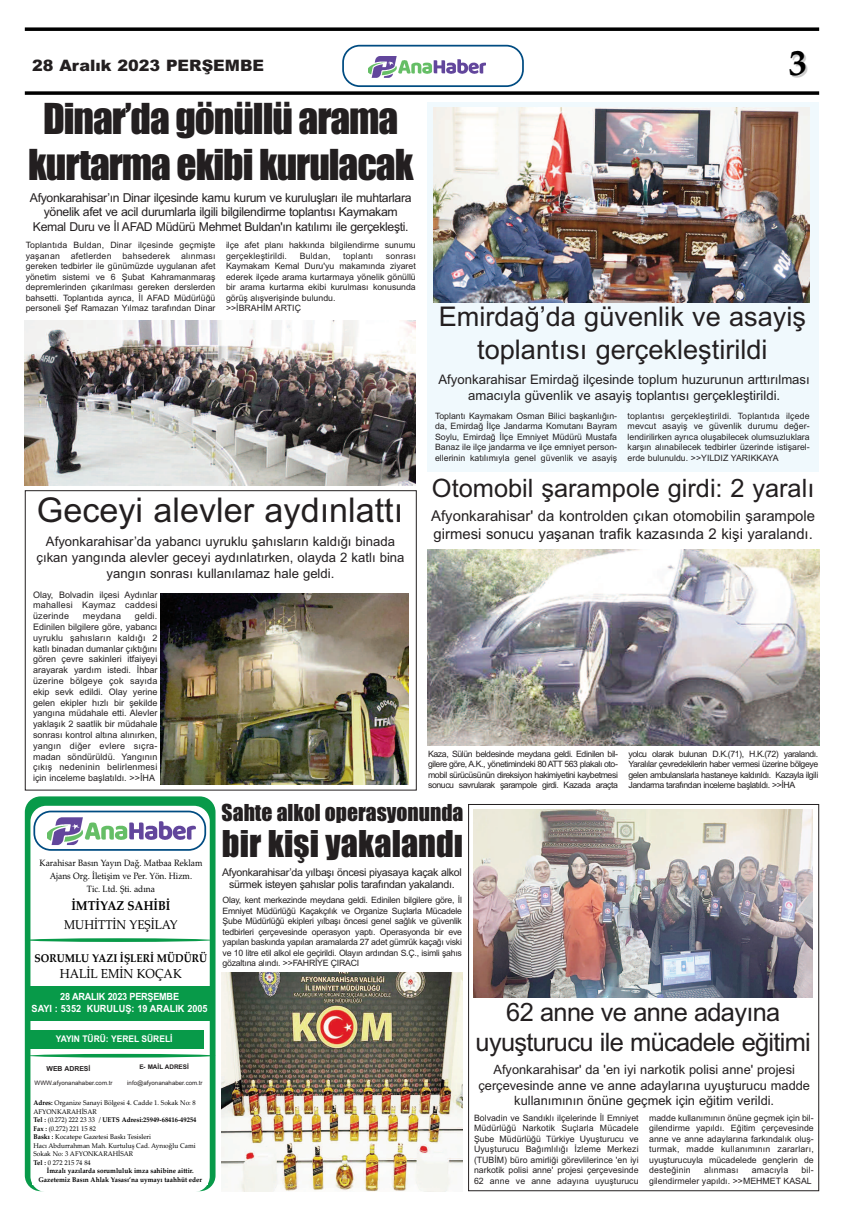
<style>
.page{position:relative;width:844px;height:1216px;background:#fff}
.page>*{position:absolute;margin:0;border:0;box-sizing:border-box;transform-origin:0 0}
.t1{font:39.38px/45.5px "Impact";letter-spacing:-.025em;color:#231f20;text-align:center}
.t2{font:700 36.57px "Palatino";color:#000}
.t3{font:34.12px "Arial";color:#231f20}
.t4{font:34.12px "Impact";color:#231f20}
.t5{font:27.12px/32.6px "Arial";color:#231f20;text-align:center}
.t6{font:25.38px/30.4px "Arial";letter-spacing:-.03em;color:#231f20;text-align:center}
.t7{font:25.38px "Arial";color:#231f20}
.t8{font:21.53px "Impact";color:#231f20}
.t9{font:900 15.75px "Arial";color:#231f20}
.t10{font:14.88px/17.8px "Arial";color:#231f20}
.t11{font:13.12px/15.8px "Arial";color:#231f20;text-align:center}
.t12{font:13.04px "Palatino Linotype";color:#000;scale:.92 1}
.t13{font:12.78px/15.4px "Arial";color:#231f20;text-align:center}
.t14{font:12.78px "Palatino Linotype";color:#000;scale:.92 1}
.t15{font:700 12.78px "Palatino Linotype";color:#000;scale:.92 1}
.t16{font:12.25px/14.7px "Arial";letter-spacing:-.03em;color:#231f20;text-align:center}
.t17{font:700 11.2px "Palatino Linotype";color:#000;scale:.92 1}
.t18{font:10.67px/12.8px "Arial";letter-spacing:-.03em;color:#231f20;text-align:center}
.t19{font:700 9.97px/11.9px "Arial";color:#fff;text-align:center;scale:.92 1}
.t20{font:700 9.19px "Arial";color:#fff;scale:.92 1}
.t21{font:9.1px/13px "Palatino Linotype";color:#000;text-align:center;scale:.92 1}
.t22{font:9.01px/10.8px "Arial";letter-spacing:.02em;color:#231f20;text-align:justify}
.t23{font:8.75px/10.5px "Arial";color:#231f20;text-align:justify}
.t24{font:8.75px "Arial";letter-spacing:.02em;color:#231f20}
.t25{font:700 6.91px "Arial";color:#231f20}
.t26{font:6.83px/8.6px "Palatino Linotype";color:#000;scale:.96 1}
.t27{font:700 6.83px/8.6px "Palatino Linotype";color:#000;text-align:center;scale:.96 1}
.t28{font:700 6.39px "Arial";color:#231f20}
.t29{font:6.12px "Arial";color:#231f20}
.s1{font-weight:700}
</style>
<div class="page">
<svg style="left:342px;top:45px;width:181px;height:42px"></svg>
<img style="left:369px;top:54px;width:116px;height:26px">
<svg style="left:25px;top:91px;width:794px;height:4px;background:#1f1f1f"></svg>
<svg style="left:25px;top:27px;width:794px;height:4px;background:#1f1f1f"></svg>
<div style="left:25px;top:796px;width:190px;height:395px;background:#089a49;border-radius:16px"></div>
<div style="left:30px;top:805px;width:180px;height:386px;background:#fff;border-radius:16px"></div>
<svg style="left:33px;top:810px;width:173px;height:40px"></svg>
<div style="left:28px;top:986px;width:183px;height:35px;background:#089a49"></div>
<div style="left:25px;top:1029px;width:178px;height:19px;background:#089a49"></div>
<svg style="left:29px;top:1053px;width:186px;height:4px"></svg>
<hr style="left:25px;top:938px;width:186px;height:3px;background:#089a49;border-radius:50%">
<img style="left:25px;top:320px;width:390px;height:165px">
<div style="left:25px;top:490px;width:391px;height:300px;border:1px solid #231f20"></div>
<img style="left:161px;top:593px;width:247px;height:191px">
<div style="left:427px;top:102px;width:392px;height:369px;background:#f0f9fd"></div>
<img style="left:433px;top:108px;width:376px;height:194px">
<img style="left:427px;top:549px;width:392px;height:196px">
<img style="left:221px;top:972px;width:241px;height:219px">
<div style="left:468px;top:804px;width:351px;height:387px;border:1px solid #231f20"></div>
<img style="left:473px;top:809px;width:339px;height:188px">
<h3 class="t9" style="left:32px;top:57px;width:233px">28 Aralık 2023 PERŞEMBE</h3>
<h2 class="t2" style="left:788px;top:41px;width:20px">3</h2>
<h1 class="t1" style="left:28px;top:98px;width:387px">Dinar’da gönüllü arama kurtarma ekibi kurulacak</h1>
<h3 class="t16" style="left:30px;top:190px;width:383px">Afyonkarahisar’ın Dinar ilçesinde kamu kurum ve kuruluşları ile muhtarlara yönelik afet ve acil durumlarla ilgili bilgilendirme toplantısı Kaymakam<br>Kemal Duru ve İl AFAD Müdürü Mehmet Buldan'ın katılımı ile gerçekleşti.</h3>
<p class="t23" style="left:26px;top:240px;width:191px">Toplantıda Buldan, Dinar ilçesinde geçmişte yaşanan</p>
<p class="t23" style="left:226px;top:240px;width:191px">ilçe afet planı hakkında bilgilendirme sunumu gerçekleştirildi.</p>
<p class="t24" style="left:71px;top:250px;width:42px">afetlerden</p>
<p class="t24" style="left:122px;top:250px;width:49px">bahsederek</p>
<p class="t23" style="left:26px;top:250px;width:191px;text-indent:155px">alınması gereken tedbirler ile günümüzde uygulanan afet yönetim sistemi ve 6 Şubat Kahramanmaraş depremlerinden çıkarılması gereken derslerden bahsetti. Toplantıda ayrıca, İl AFAD Müdürlüğü personeli Şef Ramazan Yılmaz tarafından Dinar</p>
<p class="t23" style="left:299px;top:250px;width:32px">Buldan,</p>
<p class="t24" style="left:343px;top:250px;width:32px">toplantı</p>
<p class="t23" style="left:226px;top:250px;width:191px;text-align:left;text-indent:160px">sonrası<br>Kaymakam Kemal Duru'yu makamında ziyaret ederek ilçede arama kurtarmaya yönelik gönüllü bir arama kurtarma ekibi kurulması konusunda görüş alışverişinde bulundu.<br>&gt;&gt;İBRAHİM ARTIÇ</p>
<h3 class="t3" style="left:37px;top:490px;width:368px">Geceyi alevler aydınlattı</h3>
<h3 class="t11" style="left:36px;top:534px;width:369px">Afyonkarahisar’da yabancı uyruklu şahısların kaldığı binada çıkan yangında alevler geceyi aydınlatırken, olayda 2 katlı bina yangın sonrası kullanılamaz hale geldi.</h3>
<p class="t22" style="left:33px;top:589px;width:126px">Olay, Bolvadin ilçesi Aydınlar mahallesi Kaymaz caddesi üzerinde</p>
<p class="t22" style="left:33px;top:610px;width:126px;text-indent:102px">geldi.<br>Edinilen bilgilere göre, yabancı uyruklu şahısların kaldığı 2 katlı binadan dumanlar çıktığını gören çevre sakinleri itfaiyeyi arayarak yardım istedi. İhbar üzerine bölgeye çok sayıda ekip sevk edildi. Olay yerine gelen ekipler hızlı bir şekilde yangına müdahale etti. Alevler yaklaşık 2 saatlik bir müdahale sonrası kontrol altına alınırken, yangın diğer evlere sıçra&shy;madan söndürüldü. Yangının çıkış nedeninin belirlenmesi için inceleme başlatıldı. &gt;&gt;İHA</p>
<p class="t22" style="left:83px;top:610px;width:40px">meydana</p>
<h3 class="t5" style="left:438px;top:300px;width:369px">Emirdağ’da güvenlik ve asayiş toplantısı gerçekleştirildi</h3>
<h3 class="t11" style="left:438px;top:372px;width:372px">Afyonkarahisar Emirdağ ilçesinde toplum huzurunun arttırılması amacıyla güvenlik ve asayiş toplantısı gerçekleştirildi.</h3>
<p class="t23" style="left:435px;top:410px;width:183px">Toplantı Kaymakam Osman Bilici başkanlığın&shy;da, Emirdağ İlçe Jandarma Komutanı Bayram Soylu, Emirdağ İlçe Emniyet Müdürü Mustafa Banaz ile ilçe jandarma ve ilçe emniyet person&shy;ellerinin katılımıyla genel güvenlik ve asayiş</p>
<p class="t23" style="left:627px;top:410px;width:183px">toplantısı gerçekleştirildi. Toplantıda ilçede mevcut asayiş ve güvenlik durumu değer&shy;lendirilirken ayrıca oluşabilecek olumsuzluklara karşın alınabilecek tedbirler üzerinde istişarel&shy;erde bulunuldu. &gt;&gt;YILDIZ YARIKKAYA</p>
<h3 class="t7" style="left:432px;top:473px;width:384px">Otomobil şarampole girdi: 2 yaralı</h3>
<h3 class="t10" style="left:431px;top:507px;width:385px">Afyonkarahisar' da kontrolden çıkan otomobilin şarampole girmesi sonucu yaşanan trafik kazasında 2 kişi yaralandı.</h3>
<p class="t23" style="left:428px;top:748px;width:191px">Kaza, Sülün beldesinde meydana geldi. Edinilen bil&shy;gilere göre, A.K., yönetimindeki 80 ATT 563 plakalı oto&shy;mobil sürücüsünün direksiyon hakimiyetini kaybetmesi sonucu savrularak şarampole girdi. Kazada araçta</p>
<p class="t23" style="left:628px;top:748px;width:191px">yolcu olarak bulunan D.K.(71), H.K.(72) yaralandı.<br>Yaralılar çevredekilerin haber vermesi üzerine bölgeye gelen ambulanslarla hastaneye kaldırıldı. Kazayla ilgili Jandarma tarafından inceleme başlatıldı. &gt;&gt;İHA</p>
<p class="t21" style="left:40px;top:856px;width:178px">Karahisar Basın Yayın Dağ. Matbaa Reklam<br>Ajans Org. İletişim ve Per. Yön. Hizm.<br>Tic. Ltd. Şti. adına</p>
<h3 class="t15" style="left:71px;top:897px;width:109px">İMTİYAZ SAHİBİ</h3>
<h3 class="t14" style="left:64px;top:917px;width:125px">MUHİTTİN YEŞİLAY</h3>
<p class="t17" style="left:34px;top:951px;width:189px">SORUMLU YAZI İŞLERİ MÜDÜRÜ</p>
<h3 class="t12" style="left:60px;top:965px;width:134px">HALİL EMİN KOÇAK</h3>
<p class="t19" style="left:32px;top:990px;width:193px">28 ARALIK 2023 PERŞEMBE<br>SAYI : 5352 KURULUŞ: 19 ARALIK 2005</p>
<p class="t20" style="left:56px;top:1032px;width:128px">YAYIN TÜRÜ: YEREL SÜRELİ</p>
<p class="t25" style="left:47px;top:1064px;width:45px">WEB ADRESİ</p>
<p class="t29" style="left:35px;top:1079px;width:79px">WWW.afyonanahaber.com.tr</p>
<p class="t28" style="left:139px;top:1063px;width:51px">E- MAİL ADRESİ</p>
<p class="t29" style="left:127px;top:1079px;width:77px">info@afyonanahaber.com.tr</p>
<p class="t26" style="left:33px;top:1098px;width:171px"><span class="s1">Adres:</span> Organize Sanayi Bölgesi 4. Cadde 1. Sokak No: 8<br>AFYONKARAHİSAR<br><span class="s1">Tel :</span> (0.272) 222 23 33 / <span class="s1">UETS Adresi:25949-68416-49254<br>Fax :</span> (0.272) 221 15 82<br><span class="s1">Baskı :</span> Kocatepe Gazetesi Baskı Tesisleri<br>Hacı Abdurrahman Mah. Kurtuluş Cad. Aynıoğlu Cami Sokak No: 3 AFYONKARAHİSAR<br><span class="s1">Tel :</span> 0 272 215 74 84</p>
<p class="t27" style="left:39px;top:1166px;width:172px">İmzalı yazılarda sorumluluk imza sahibine aittir.<br>Gazetemiz Basın Ahlak Yasası’na uymayı taahhüt eder</p>
<h3 class="t8" style="left:221px;top:800px;width:243px">Sahte alkol operasyonunda</h3>
<h3 class="t4" style="left:222px;top:824px;width:243px">bir kişi yakalandı</h3>
<p class="t18" style="left:222px;top:865px;width:241px">Afyonkarahisar’da yılbaşı öncesi piyasaya kaçak alkol sürmek isteyen şahıslar polis tarafından yakalandı.</p>
<p class="t23" style="left:222px;top:894px;width:241px">Olay, kent merkezinde meydana geldi. Edinilen bilgilere göre, İl Emniyet Müdürlüğü Kaçakçılık ve Organize Suçlarla Mücadele Şube Müdürlüğü ekipleri yılbaşı öncesi genel sağlık ve güvenlik tedbirleri çerçevesinde operasyon yaptı. Operasyonda bir eve yapılan baskında yapılan aramalarda 27 adet gümrük kaçağı viski ve 10 litre etil alkol ele geçirildi. Olayın ardından S.Ç., isimli şahıs gözaltına alındı. &gt;&gt;FAHRİYE ÇIRACI</p>
<h3 class="t6" style="left:475px;top:996px;width:336px">62 anne ve anne adayına uyuşturucu ile mücadele eğitimi</h3>
<h3 class="t13" style="left:478px;top:1062px;width:333px">Afyonkarahisar' da 'en iyi narkotik polisi anne' projesi çerçevesinde anne ve anne adaylarına uyuşturucu madde kullanımının önüne geçmek için eğitim verildi.</h3>
<p class="t23" style="left:474px;top:1112px;width:166px">Bolvadin ve Sandıklı ilçelerinde İl Emniyet Müdürlüğü Narkotik Suçlarla Mücadele Şube Müdürlüğü Türkiye Uyuşturucu ve Uyuşturucu Bağımlılığı İzleme Merkezi (TUBİM) büro amirliği görevlilerince 'en iyi narkotik polisi anne' projesi çerçevesinde 62 anne ve anne adayına uyuşturucu</p>
<p class="t23" style="left:649px;top:1112px;width:166px">madde kullanımının önüne geçmek için bil&shy;gilendirme yapıldı. Eğitim çerçevesinde anne ve anne adaylarına farkındalık oluş&shy;turmak, madde kullanımının zararları, uyuşturucuyla mücadelede gençlerin de desteğinin</p>
<p class="t23" style="left:649px;top:1164px;width:166px;text-align:right">bil-<br>gilendirmeler yapıldı. &gt;&gt;MEHMET KASAL</p>
<p class="t24" style="left:704px;top:1164px;width:36px">alınması</p>
<p class="t24" style="left:751px;top:1164px;width:38px">amacıyla</p>
</div>
